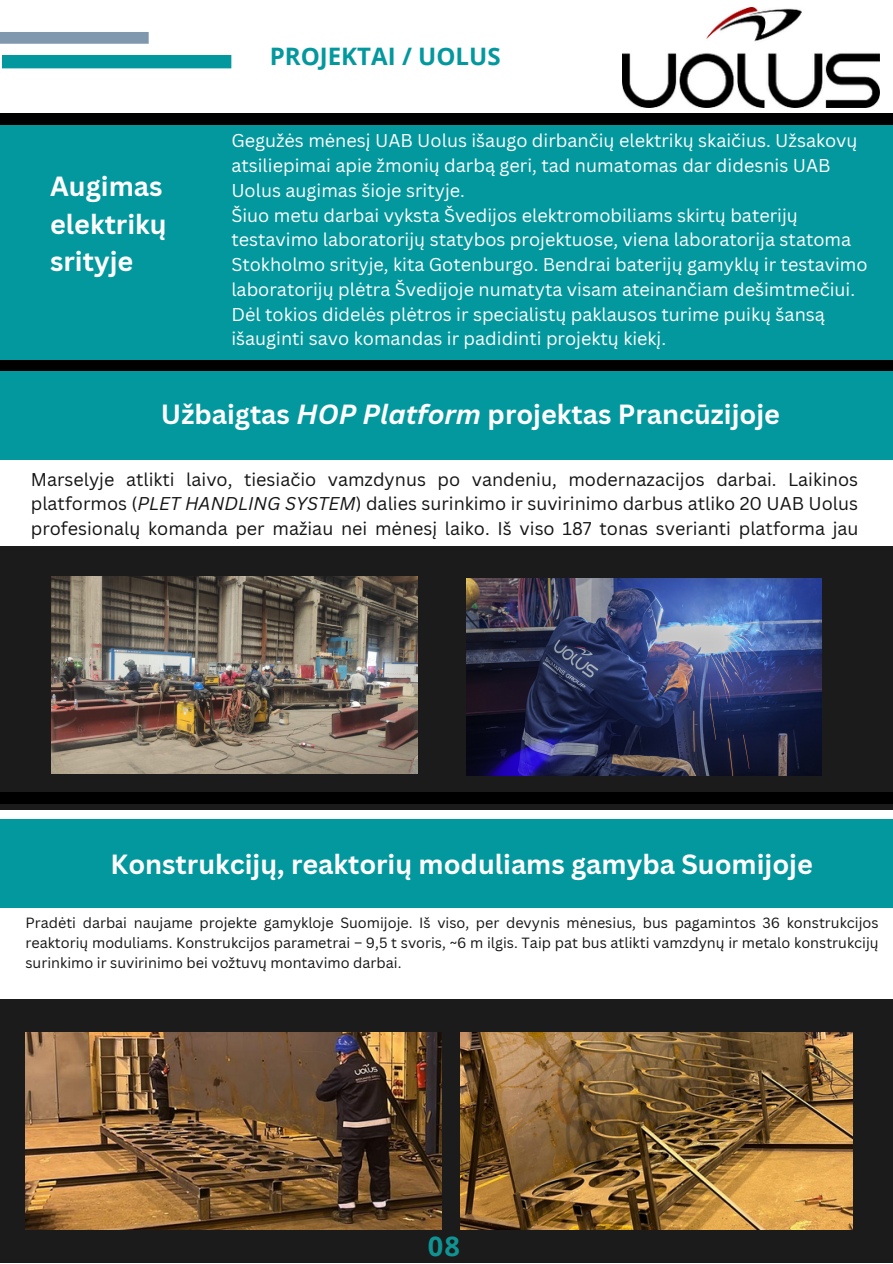
<style>
.page{position:relative;width:893px;height:1264px;background:#fff}
.page>*{position:absolute;margin:0;border:0;box-sizing:border-box;transform-origin:0 0}
.t1{font:700 27.15px "Open Sans";color:#0f9393}
.t2{font:700 27px/37px "Canva Sans";color:#fff}
.t3{font:700 24px "Open Sans";color:#03989e}
.t4{font:18px/24.8px "Canva Sans";color:#fff}
.t5{font:18px/24.8px "Canva Sans";color:#141414;text-align:justify}
.t6{font:14.4px/19.8px "Canva Sans";color:#141414;text-align:justify}
.s1{font-style:italic}
</style>
<div class="page">
<div style="left:0;top:32px;width:149px;height:12px;background:#8098ae"></div>
<div style="left:2px;top:55px;width:229px;height:13px;background:#03989e"></div>
<div style="left:0;top:124px;width:892px;height:247px;background:#03989e"></div>
<div style="left:0;top:113px;width:892px;height:12px;background:#000"></div>
<img style="left:622px;top:8px;width:257px;height:100px">
<div style="left:0;top:360px;width:892px;height:11px;background:#000"></div>
<div style="left:0;top:371px;width:892px;height:89px;background:#03989e"></div>
<div style="left:0;top:546px;width:892px;height:263px;background:#1b1b1b"></div>
<img style="left:52px;top:576px;width:365px;height:197px">
<div style="left:0;top:818px;width:892px;height:89px;background:#03989e"></div>
<div style="left:0;top:999px;width:892px;height:263px;background:#1b1b1b"></div>
<img style="left:460px;top:1032px;width:392px;height:197px">
<div style="left:0;top:792px;width:892px;height:11px;background:#000"></div>
<img style="left:25px;top:1032px;width:416px;height:197px">
<img style="left:466px;top:578px;width:355px;height:197px">
<p class="t2" style="left:50px;top:167px;width:118px">Augimas elektrikų srityje</p>
<p class="t3" style="left:270px;top:40px;width:232px">PROJEKTAI / UOLUS</p>
<p class="t4" style="left:231px;top:128px;width:627px">Gegužės mėnesį UAB Uolus išaugo dirbančių elektrikų skaičius. Užsakovų atsiliepimai apie žmonių darbą geri, tad numatomas dar didesnis UAB<br>Uolus augimas šioje srityje.</p>
<p class="t4" style="left:231px;top:202px;width:637px">Šiuo metu darbai vyksta Švedijos elektromobiliams skirtų baterijų testavimo laboratorijų statybos projektuose, viena laboratorija statoma Stokholmo srityje, kita Gotenburgo. Bendrai baterijų gamyklų ir testavimo laboratorijų plėtra Švedijoje numatyta visam ateinančiam dešimtmečiui.<br>Dėl tokios didelės plėtros ir specialistų paklausos turime puikų šansą išauginti savo komandas ir padidinti projektų kiekį.</p>
<p class="t2" style="left:161px;top:394px;width:620px">Užbaigtas <span class="s1">HOP Platform</span> projektas Prancūzijoje</p>
<p class="t5" style="left:31px;top:466px;width:829px">Marselyje atlikti laivo, tiesiačio vamzdynus po vandeniu, modernazacijos darbai. Laikinos platformos (<span class="s1">PLET HANDLING SYSTEM</span>) dalies surinkimo ir suvirinimo darbus atliko 20 UAB Uolus profesionalų komanda per mažiau nei mėnesį laiko. Iš viso 187 tonas sverianti platforma jau</p>
<p class="t2" style="left:111px;top:845px;width:703px">Konstrukcijų, reaktorių moduliams gamyba Suomijoje</p>
<p class="t6" style="left:25px;top:912px;width:854px">Pradėti darbai naujame projekte gamykloje Suomijoje. Iš viso, per devynis mėnesius, bus pagamintos 36 konstrukcijos reaktorių moduliams. Konstrukcijos parametrai – 9,5 t svoris, ~6 m ilgis. Taip pat bus atlikti vamzdynų ir metalo konstrukcijų surinkimo ir suvirinimo bei vožtuvų montavimo darbai.</p>
<p class="t1" style="left:427px;top:1226px;width:34px">08</p>
</div>
